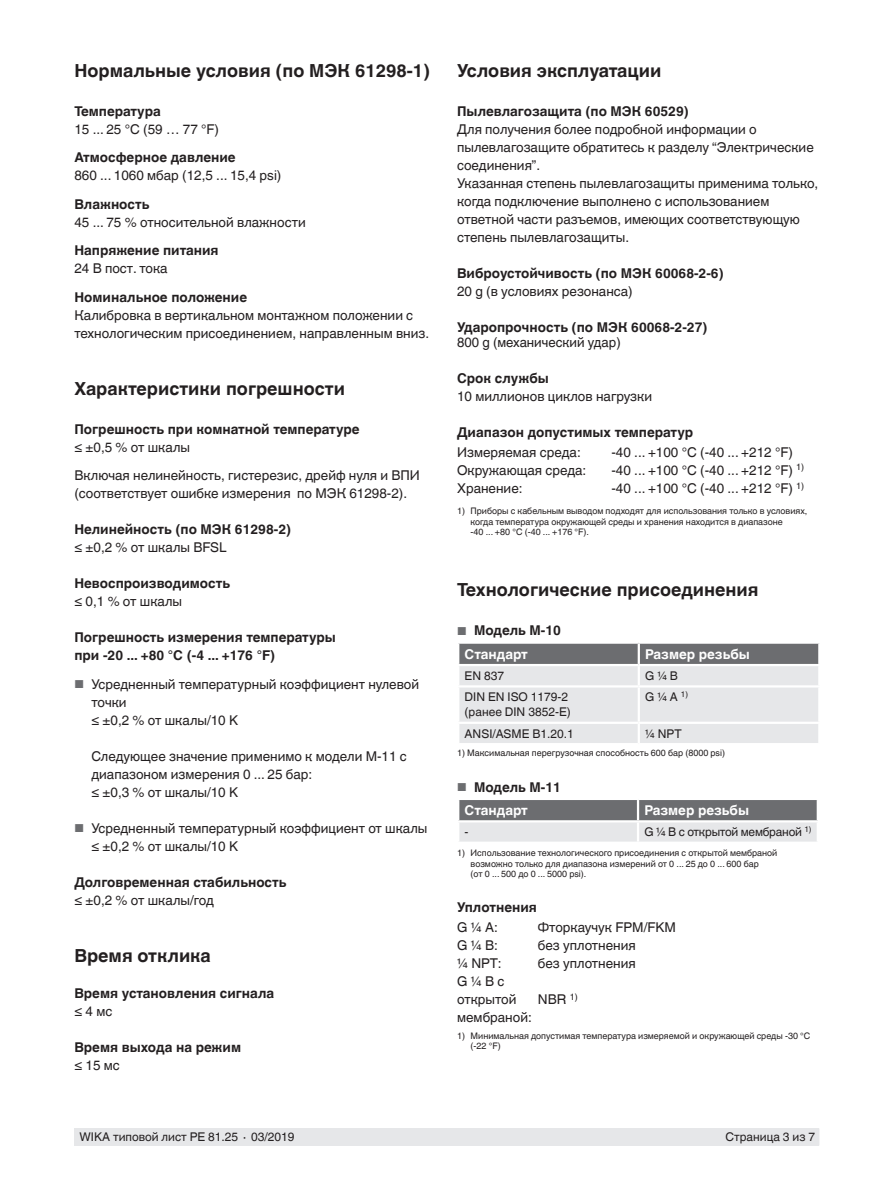
<style>
.page{position:relative;width:893px;height:1188px;background:#fff}
.page>*{position:absolute;margin:0;border:0;box-sizing:border-box;transform-origin:0 0}
.t1{font:700 18px "Helvetica World";color:#231f20}
.t2{font:13.5px/18px "Helvetica World";color:#231f20}
.t3{font:700 13.5px/23.2px "Helvetica World";color:#231f20}
.t4{font:700 13.5px "Helvetica World";color:#fff}
.t5{font:12px/15px "Helvetica World";color:#231f20}
.t6{font:12px "Helvetica World";letter-spacing:-.02em;color:#231f20}
.t7{font:9px/10.5px "Helvetica World";color:#231f20}
.s1{font-size:11.55px;color:#6c6d70}
.s2{font-weight:400;font-size:11.55px;color:#6c6d70}
.s3{color:#fff}
</style>
<div class="page">
<div style="left:75px;top:1128px;width:744px;height:17px;background:#e6e7e9"></div>
<svg style="left:458px;top:643px;width:362px;height:100px;background:#cfd0d2"></svg>
<svg style="left:459px;top:800px;width:358px;height:42px;background:#a9aaad"></svg>
<hr style="left:637px;top:800px;width:2px;height:20px;background:#fff">
<hr style="left:457px;top:820px;width:181px;height:2px;background:#fff">
<hr style="left:638px;top:820px;width:181px;height:2px;background:#fff">
<hr style="left:637px;top:822px;width:2px;height:20px;background:#fff">
<h1 class="t1" style="left:74px;top:60px;width:357px">Нормальные условия (по МЭК 61298-1)</h1>
<p class="t3" style="left:74px;top:99px;width:88px">Температура</p>
<p class="t2" style="left:74px;top:120px;width:146px">15 ... 25 °C (59 … 77 °F)</p>
<p class="t3" style="left:74px;top:146px;width:163px">Атмосферное давление</p>
<p class="t2" style="left:74px;top:167px;width:209px">860 ... 1060 мбар (12,5 ... 15,4 psi)</p>
<p class="t3" style="left:74px;top:192px;width:77px">Влажность</p>
<p class="t2" style="left:74px;top:213px;width:233px">45 ... 75 % относительной влажности</p>
<p class="t3" style="left:74px;top:239px;width:146px">Напряжение питания</p>
<p class="t2" style="left:74px;top:260px;width:95px">24 В пост. тока</p>
<p class="t3" style="left:74px;top:285px;width:174px">Номинальное положение</p>
<p class="t2" style="left:74px;top:306px;width:356px">Калибровка в вертикальном монтажном положении с технологическим присоединением, направленным вниз.</p>
<h1 class="t1" style="left:74px;top:378px;width:272px">Характеристики погрешности</h1>
<p class="t3" style="left:74px;top:417px;width:287px">Погрешность при комнатной температуре</p>
<p class="t2" style="left:74px;top:433px;width:347px;line-height:28.5px">≤ ±0,5 % от шкалы<br>Включая нелинейность, гистерезис, дрейф нуля и ВПИ</p>
<p class="t2" style="left:74px;top:485px;width:334px">(соответствует ошибке измерения по МЭК 61298-2).</p>
<p class="t3" style="left:74px;top:518px;width:218px">Нелинейность (по МЭК 61298-2)</p>
<p class="t2" style="left:74px;top:539px;width:154px">≤ ±0,2 % от шкалы BFSL</p>
<p class="t3" style="left:74px;top:572px;width:157px">Невоспроизводимость</p>
<p class="t2" style="left:74px;top:593px;width:109px">≤ 0,1 % от шкалы</p>
<p class="t3" style="left:74px;top:629px;width:263px;line-height:18px">Погрешность измерения температуры при -20 ... +80 °C (-4 ... +176 °F)</p>
<p class="t2" style="left:91px;top:675px;width:329px;text-indent:-17px"><span class="s1">■</span> Усредненный температурный коэффициент нулевой точки<br>≤ ±0,2 % от шкалы/10 K</p>
<p class="t2" style="left:91px;top:747px;width:317px">Следующее значение применимо к модели M-11 с диапазоном измерения 0 ... 25 бар:<br>≤ ±0,3 % от шкалы/10 K</p>
<p class="t2" style="left:91px;top:819px;width:338px;text-indent:-17px"><span class="s1">■</span> Усредненный температурный коэффициент от шкалы ≤ ±0,2 % от шкалы/10 K</p>
<p class="t3" style="left:74px;top:870px;width:214px">Долговременная стабильность</p>
<p class="t2" style="left:74px;top:891px;width:141px">≤ ±0,2 % от шкалы/год</p>
<h1 class="t1" style="left:74px;top:945px;width:138px">Время отклика</h1>
<p class="t3" style="left:74px;top:981px;width:201px">Время установления сигнала</p>
<p class="t2" style="left:74px;top:1002px;width:39px">≤ 4 мс</p>
<p class="t3" style="left:74px;top:1035px;width:168px">Время выхода на режим</p>
<p class="t2" style="left:74px;top:1056px;width:47px">≤ 15 мс</p>
<h1 class="t1" style="left:457px;top:60px;width:206px">Условия эксплуатации</h1>
<p class="t3" style="left:457px;top:99px;width:233px">Пылевлагозащита (по МЭК 60529)</p>
<p class="t2" style="left:457px;top:120px;width:363px">Для получения более подробной информации о пылевлагозащите обратитесь к разделу “Электрические соединения”.<br>Указанная степень пылевлагозащиты применима только, когда подключение выполнено с использованием ответной части разъемов, имеющих соответствующую степень пылевлагозащиты.</p>
<p class="t3" style="left:457px;top:261px;width:268px">Виброустойчивость (по МЭК 60068-2-6)</p>
<p class="t2" style="left:457px;top:282px;width:177px">20 g (в условиях резонанса)</p>
<p class="t3" style="left:457px;top:315px;width:252px">Ударопрочность (по МЭК 60068-2-27)</p>
<p class="t2" style="left:457px;top:333px;width:165px">800 g (механический удар)</p>
<p class="t3" style="left:457px;top:366px;width:93px">Срок службы</p>
<p class="t2" style="left:457px;top:387px;width:196px">10 миллионов циклов нагрузки</p>
<p class="t3" style="left:457px;top:420px;width:238px">Диапазон допустимых температур</p>
<p class="t2" style="left:457px;top:443px;width:125px">Измеряемая среда:</p>
<p class="t2" style="left:611px;top:443px;width:183px">-40 ... +100 °C (-40 ... +212 °F)</p>
<p class="t2" style="left:457px;top:461px;width:131px">Окружающая среда:</p>
<p class="t2" style="left:611px;top:461px;width:194px">-40 ... +100 °C (-40 ... +212 °F) <sup>1)</sup></p>
<p class="t2" style="left:457px;top:479px;width:67px">Хранение:</p>
<p class="t2" style="left:611px;top:479px;width:194px">-40 ... +100 °C (-40 ... +212 °F) <sup>1)</sup></p>
<p class="t7" style="left:471px;top:506px;width:338px;text-indent:-13px">1) Приборы с кабельным выводом подходят для использования только в условиях, когда температура окружающей среды и хранения находится в диапазоне<br>-40 ... +80 °C (-40 ... +176 °F).</p>
<h1 class="t1" style="left:457px;top:580px;width:303px">Технологические присоединения</h1>
<p class="t3" style="left:465px;top:619px;width:98px;text-indent:-8px"><span class="s2">■</span> Модель M-10<br><span class="s3">Стандарт</span></p>
<p class="t4" style="left:645px;top:646px;width:106px">Размер резьбы</p>
<p class="t5" style="left:465px;top:668px;width:41px">EN 837</p>
<p class="t5" style="left:645px;top:668px;width:34px">G ¼ B</p>
<p class="t5" style="left:465px;top:690px;width:108px">DIN EN ISO 1179-2 (ранее DIN 3852-E)</p>
<p class="t5" style="left:645px;top:690px;width:44px">G ¼ A <sup>1)</sup></p>
<p class="t5" style="left:465px;top:726px;width:111px">ANSI/ASME B1.20.1</p>
<p class="t5" style="left:645px;top:726px;width:38px">¼ NPT</p>
<p class="t7" style="left:457px;top:747px;width:269px">1) Максимальная перегрузочная способность 600 бар (8000 psi)</p>
<p class="t3" style="left:465px;top:776px;width:98px;text-indent:-8px"><span class="s2">■</span> Модель M-11<br><span class="s3">Стандарт</span></p>
<p class="t4" style="left:644px;top:802px;width:106px">Размер резьбы</p>
<p class="t5" style="left:465px;top:825px;width:5px">-</p>
<p class="t6" style="left:644px;top:825px;width:168px">G ¼ B с открытой мембраной <sup>1)</sup></p>
<p class="t7" style="left:471px;top:848px;width:308px;text-indent:-13px">1) Использование технологического присоединения с открытой мембраной возможно только для диапазона измерений от 0 ... 25 до 0 ... 600 бар<br>(от 0 ... 500 до 0 ... 5000 psi).</p>
<p class="t3" style="left:457px;top:895px;width:81px">Уплотнения</p>
<p class="t2" style="left:457px;top:918px;width:42px">G ¼ A:</p>
<p class="t2" style="left:538px;top:918px;width:140px">Фторкаучук FPM/FKM</p>
<p class="t2" style="left:457px;top:936px;width:42px">G ¼ B:</p>
<p class="t2" style="left:538px;top:936px;width:99px">без уплотнения</p>
<p class="t2" style="left:457px;top:954px;width:46px">¼ NPT:</p>
<p class="t2" style="left:538px;top:954px;width:99px">без уплотнения</p>
<p class="t2" style="left:457px;top:972px;width:76px">G ¼ B с открытой мембраной:</p>
<p class="t2" style="left:538px;top:990px;width:41px">NBR <sup>1)</sup></p>
<p class="t7" style="left:471px;top:1030px;width:341px;text-indent:-13px">1) Минимальная допустимая температура измеряемой и окружающей среды -30 °C (-22 °F)</p>
<p class="t5" style="left:80px;top:1130px;width:217px">WIKA типовой лист PE 81.25 ∙ 03/2019</p>
<p class="t5" style="left:725px;top:1130px;width:91px">Страница 3 из 7</p>
</div>
